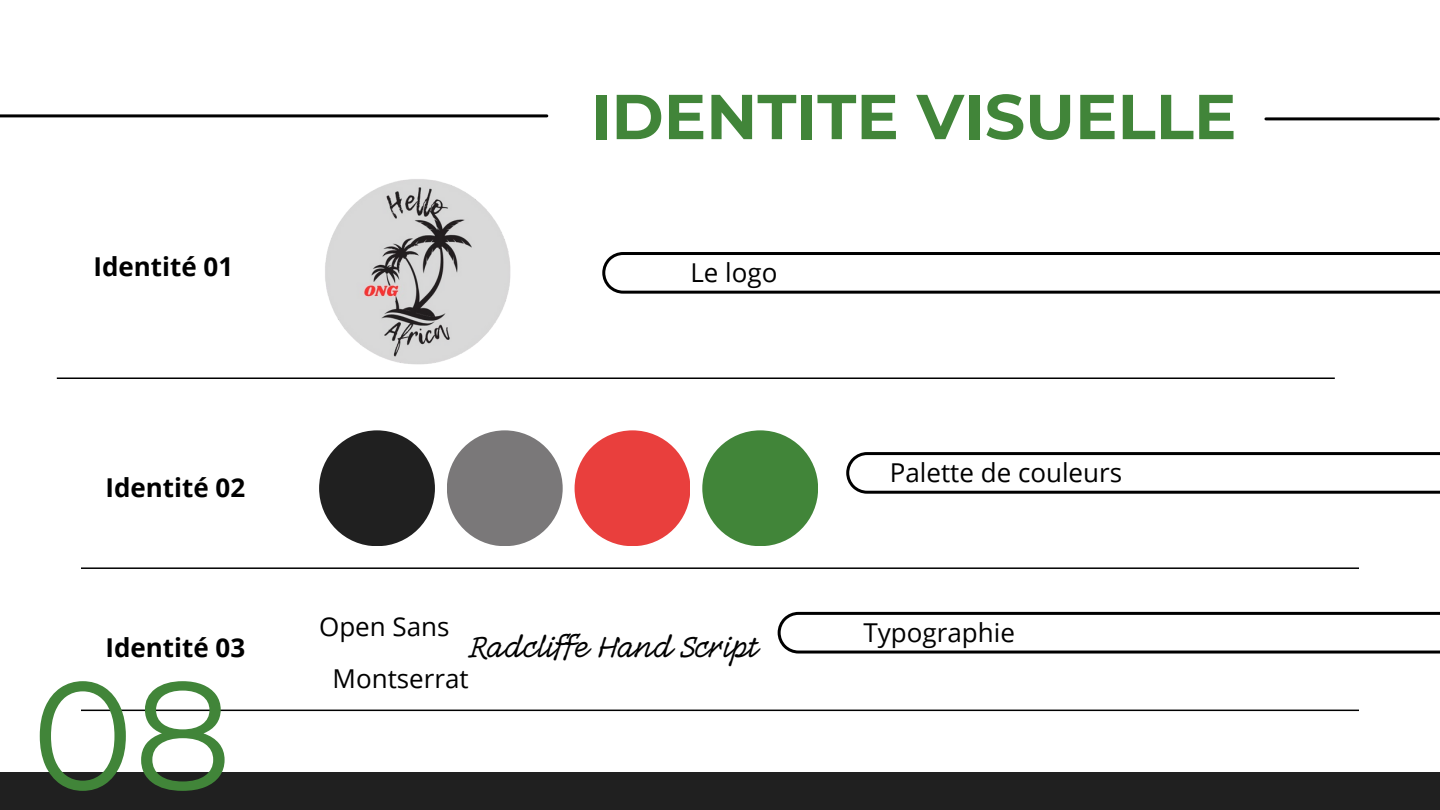
<style>
.page{position:relative;width:1440px;height:810px;background:#fff}
.page>*{position:absolute;margin:0;border:0;box-sizing:border-box;transform-origin:0 0}
.t1{font:154px "Montserrat";color:#418539}
.t2{font:700 63.3px "Montserrat";color:#418539}
.t3{font:37px "Radcliffe Hand Script";color:#000}
.t4{font:26px "Open Sans";color:#000}
.t5{font:700 26px "Open Sans";color:#000}
</style>
<div class="page">
<hr style="left:57px;top:377px;width:1278px;height:2px;background:#000">
<hr style="left:81px;top:567px;width:1278px;height:2px;background:#000">
<hr style="left:81px;top:710px;width:1278px;height:1px;background:#000">
<hr style="left:1266px;top:117px;width:172px;height:3px;background:#000">
<hr style="left:0;top:114px;width:547px;height:3px;background:#000">
<div style="left:0;top:772px;width:1440px;height:38px;background:#202020"></div>
<img style="left:319px;top:179px;width:205px;height:199px">
<div style="left:319px;top:430px;width:116px;height:116px;background:#202020;border-radius:50%"></div>
<div style="left:447px;top:430px;width:116px;height:116px;background:#7a7879;border-radius:50%"></div>
<div style="left:575px;top:430px;width:115px;height:116px;background:#e93f3d;border-radius:50%"></div>
<div style="left:702px;top:430px;width:116px;height:116px;background:#418539;border-radius:50%"></div>
<svg style="left:602px;top:252px;width:838px;height:42px"></svg>
<svg style="left:846px;top:452px;width:594px;height:42px"></svg>
<svg style="left:778px;top:612px;width:662px;height:42px"></svg>
<p class="t5" style="left:94px;top:249px;width:141px">Identité 01</p>
<p class="t5" style="left:106px;top:470px;width:141px">Identité 02</p>
<p class="t5" style="left:106px;top:629px;width:141px">Identité 03</p>
<p class="t1" style="left:32px;top:641px;width:202px">08</p>
<h1 class="t2" style="left:591px;top:78px;width:647px">IDENTITE VISUELLE</h1>
<p class="t4" style="left:690px;top:254px;width:89px">Le logo</p>
<p class="t4" style="left:890px;top:454px;width:234px">Palette de couleurs</p>
<p class="t4" style="left:319px;top:609px;width:132px">Open Sans</p>
<p class="t4" style="left:864px;top:615px;width:153px">Typographie</p>
<p class="t4" style="left:333px;top:660px;width:138px">Montserrat</p>
<p class="t3" style="left:469px;top:622px;width:290px">Radcliffe Hand Script</p>
</div>
